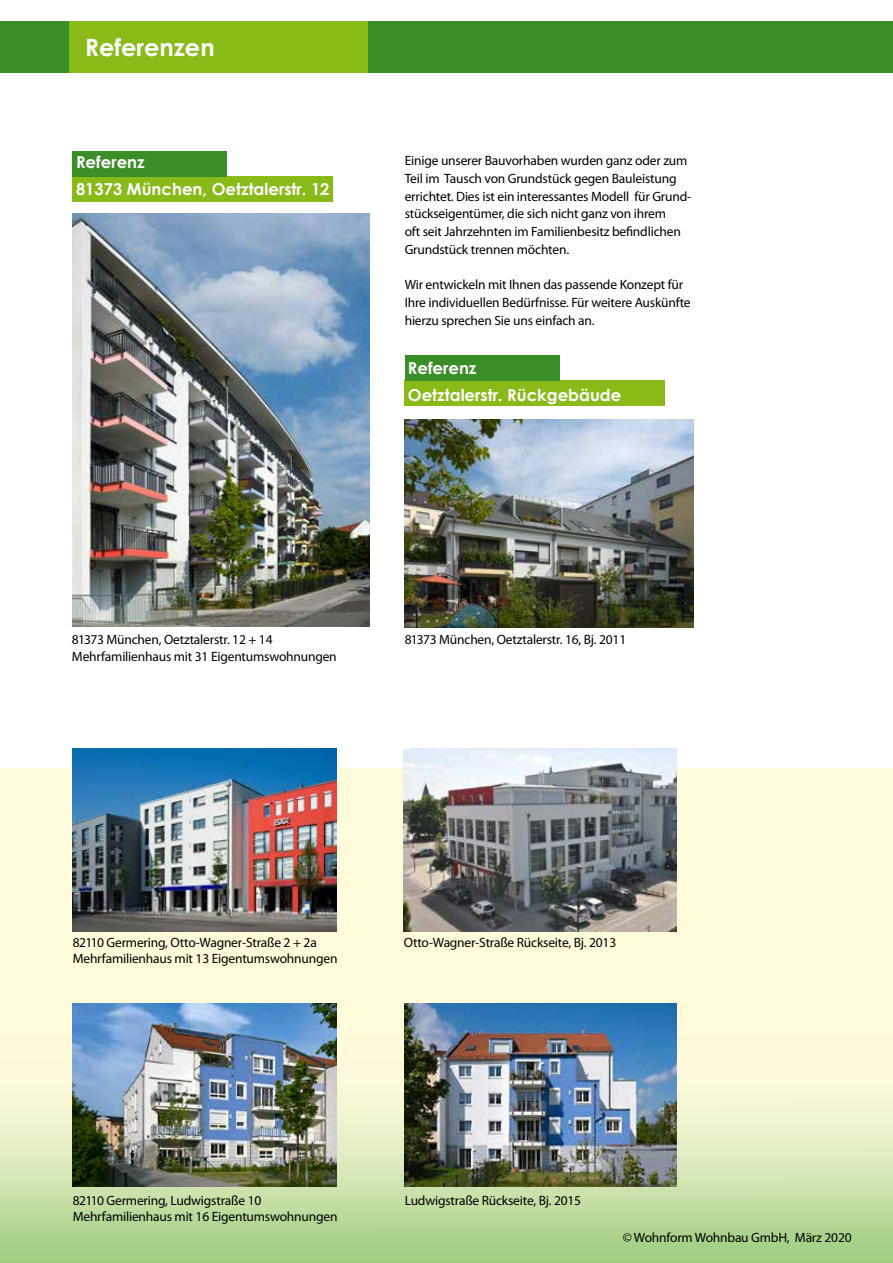
<style>
.page{position:relative;width:893px;height:1263px;background:#fff}
.page>*{position:absolute;margin:0;border:0;box-sizing:border-box;transform-origin:0 0}
.t1{font:700 24px "Century Gothic";color:#fff}
.t2{font:700 16.5px/27px "Century Gothic";color:#fff}
.t3{font:13.5px/17.7px "Myriad Pro";letter-spacing:-.015em;color:#000}
</style>
<div class="page">
<svg style="left:0;top:768px;width:893px;height:495px;background:#e6eec5"></svg>
<div style="left:0;top:21px;width:893px;height:51px;background:#3a8e27"></div>
<div style="left:70px;top:21px;width:298px;height:51px;background:#89ba17"></div>
<div style="left:72px;top:176px;width:260px;height:26px;background:#89ba17"></div>
<img style="left:405px;top:1003px;width:272px;height:183px">
<img style="left:72px;top:213px;width:298px;height:414px">
<img style="left:404px;top:748px;width:273px;height:183px">
<div style="left:72px;top:151px;width:155px;height:25px;background:#3a8e27"></div>
<div style="left:405px;top:380px;width:260px;height:26px;background:#89ba17"></div>
<div style="left:405px;top:355px;width:154px;height:25px;background:#3a8e27"></div>
<img style="left:405px;top:420px;width:289px;height:207px">
<img style="left:73px;top:748px;width:263px;height:183px">
<img style="left:73px;top:1003px;width:263px;height:183px">
<h1 class="t1" style="left:85px;top:29px;width:131px">Referenzen</h1>
<p class="t2" style="left:76px;top:147px;width:255px">Referenz<br>81373 München, Oetztalerstr. 12</p>
<p class="t3" style="left:405px;top:152px;width:288px">Einige unserer Bauvorhaben wurden ganz oder zum Teil im Tausch von Grundstück gegen Bauleistung errichtet. Dies ist ein interessantes Modell für Grund&shy;stückseigentümer, die sich nicht ganz von ihrem<br>oft seit Jahrzehnten im Familienbesitz befindlichen Grundstück trennen möchten.</p>
<p class="t3" style="left:405px;top:276px;width:287px">Wir entwickeln mit Ihnen das passende Konzept für<br>Ihre individuellen Bedürfnisse. Für weitere Auskünfte hierzu sprechen Sie uns einfach an.</p>
<p class="t2" style="left:408px;top:354px;width:215px">Referenz<br>Oetztalerstr. Rückgebäude</p>
<p class="t3" style="left:72px;top:631px;width:266px;line-height:16.2px">81373 München, Oetztalerstr. 12 + 14<br>Mehrfamilienhaus mit 31 Eigentumswohnungen</p>
<p class="t3" style="left:405px;top:631px;width:223px">81373 München, Oetztalerstr. 16, Bj. 2011</p>
<p class="t3" style="left:73px;top:934px;width:266px;line-height:16.2px">82110 Germering, Otto-Wagner-Straße 2 + 2a<br>Mehrfamilienhaus mit 13 Eigentumswohnungen</p>
<p class="t3" style="left:404px;top:933px;width:214px">Otto-Wagner-Straße Rückseite, Bj. 2013</p>
<p class="t3" style="left:73px;top:1192px;width:266px;line-height:16.2px">82110 Germering, Ludwigstraße 10<br>Mehrfamilienhaus mit 16 Eigentumswohnungen</p>
<p class="t3" style="left:405px;top:1191px;width:178px">Ludwigstraße Rückseite, Bj. 2015</p>
<p class="t3" style="left:623px;top:1228px;width:230px">© Wohnform Wohnbau GmbH, März 2020</p>
</div>
